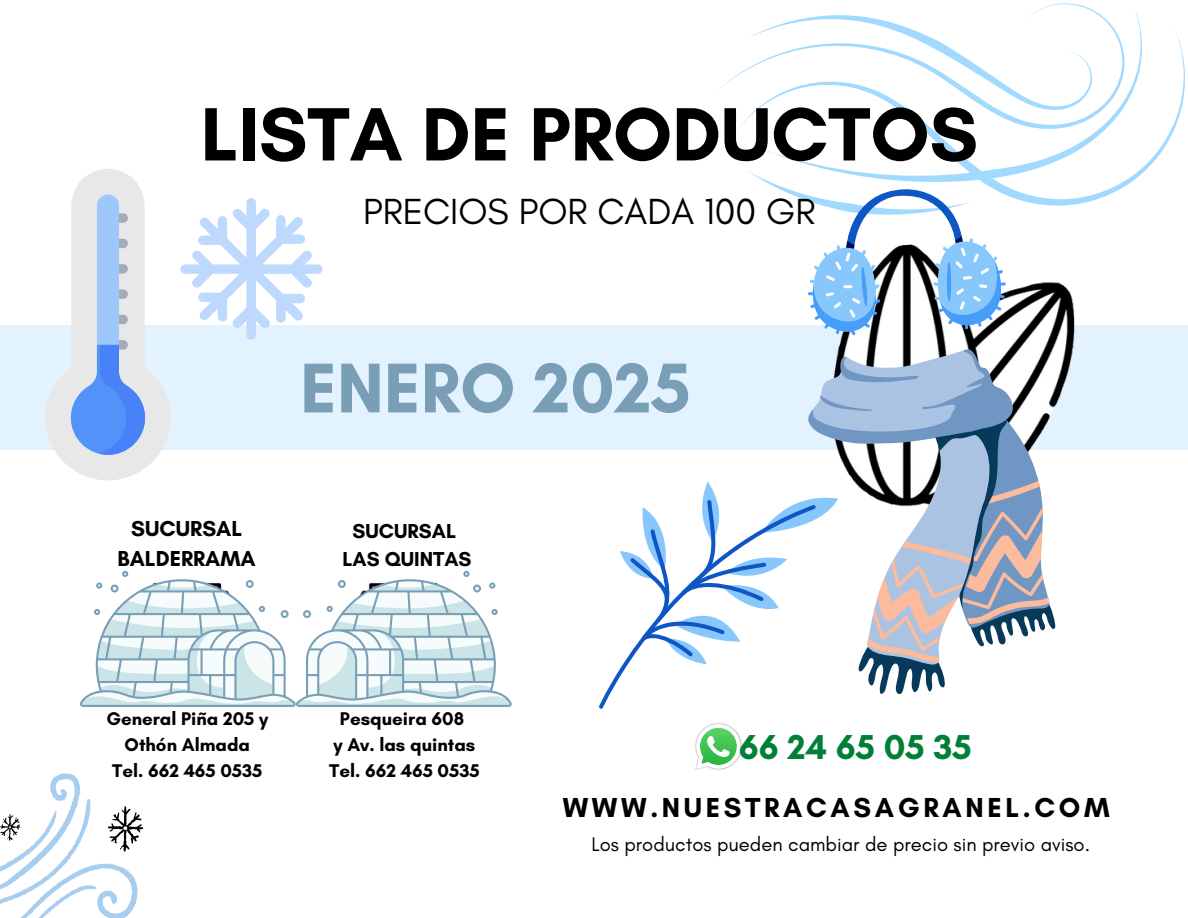
<style>
.page{position:relative;width:1188px;height:918px;background:#fff}
.page>*{position:absolute;margin:0;border:0;box-sizing:border-box;transform-origin:0 0}
.t1{font:700 76.95px "Glacial Indifference";color:#000}
.t2{font:700 71.7px "Glacial Indifference";color:#7a9eb6}
.t3{font:37.05px "Glacial Indifference";color:#000}
.t4{font:700 35.25px "Glacial Indifference";color:#008037}
.t5{font:700 28.05px "Glacial Indifference";letter-spacing:.13em;color:#000}
.t6{font:700 22.05px/30.3px "Glacial Indifference";color:#000;text-align:center}
.t7{font:700 20.55px/28.2px "Glacial Indifference";color:#000;text-align:center}
.t8{font:20.25px "Glacial Indifference";color:#000}
.t9{font:700 18.75px/25.8px "Glacial Indifference";color:#000;text-align:center}
</style>
<div class="page">
<div style="left:0;top:325px;width:1188px;height:124px;background:#e2f3ff"></div>
<img style="left:695px;top:723px;width:47px;height:47px">
<svg style="left:696px;top:724px;width:45px;height:45px"></svg>
<img style="left:770px;top:282px;width:367px;height:168px">
<svg style="left:180px;top:198px;width:143px;height:142px"></svg>
<svg style="left:45px;top:169px;width:126px;height:311px"></svg>
<svg style="left:717px;top:3px;width:468px;height:203px"></svg>
<svg style="left:0;top:773px;width:143px;height:145px"></svg>
<svg style="left:808px;top:349px;width:242px;height:137px;background:#afc0d5"></svg>
<svg style="left:858px;top:420px;width:197px;height:275px"></svg>
<svg style="left:808px;top:189px;width:200px;height:146px"></svg>
<svg style="left:80px;top:571px;width:432px;height:136px"></svg>
<svg style="left:599px;top:664px;width:108px;height:45px"></svg>
<svg style="left:620px;top:481px;width:218px;height:183px"></svg>
<h5 class="t1" style="left:201px;top:87px;width:779px">LISTA DE PRODUCTOS</h5>
<h5 class="t3" style="left:363px;top:189px;width:454px">PRECIOS POR CADA 100 GR</h5>
<p class="t2" style="left:300px;top:344px;width:392px">ENERO 2025</p>
<p class="t6" style="left:118px;top:513px;width:140px">SUCURSAL<br>BALDERRAMA</p>
<h1 class="t7" style="left:342px;top:517px;width:130px">SUCURSAL<br>LAS QUINTAS</h1>
<p class="t9" style="left:106px;top:706px;width:163px">General Piña 205 y<br>Othón Almada</p>
<p class="t9" style="left:112px;top:758px;width:152px">Tel. 662 465 0535</p>
<h2 class="t9" style="left:340px;top:706px;width:126px">Pesqueira 608</h2>
<p class="t9" style="left:333px;top:732px;width:143px">y Av. las quintas</p>
<h1 class="t9" style="left:329px;top:758px;width:152px">Tel. 662 465 0535</h1>
<p class="t4" style="left:739px;top:725px;width:234px">66 24 65 05 35</p>
<p class="t5" style="left:563px;top:790px;width:548px">WWW.NUESTRACASAGRANEL.COM</p>
<p class="t8" style="left:592px;top:831px;width:500px">Los productos pueden cambiar de precio sin previo aviso.</p>
</div>
